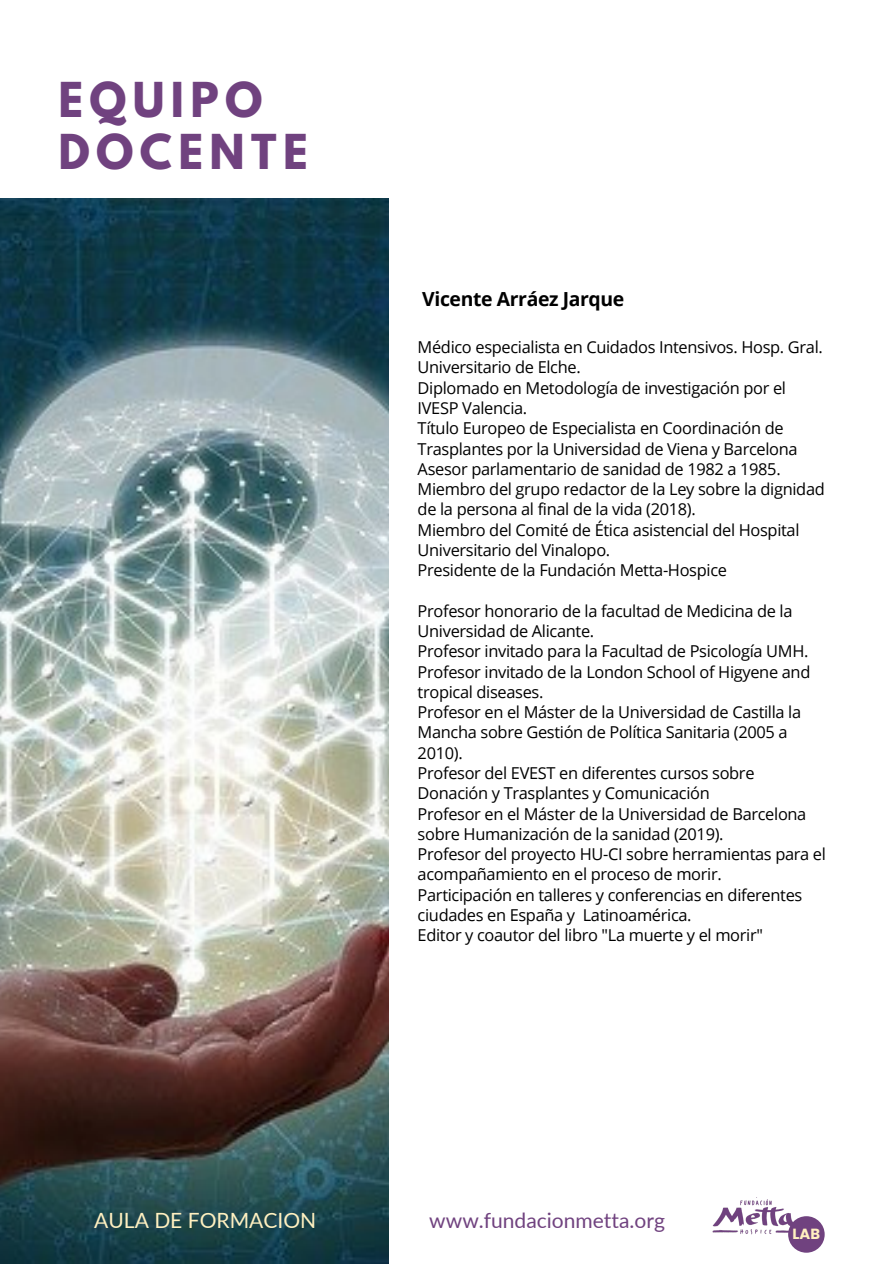
<style>
.page{position:relative;width:894px;height:1264px;background:#fff}
.page>*{position:absolute;margin:0;border:0;box-sizing:border-box;transform-origin:0 0}
.t1{font:700 42.6px "League Spartan";letter-spacing:.15em;color:#70427f}
.t2{font:21px "Lato";color:#70427f}
.t3{font:21px "Lato";color:#fff0c0}
.t4{font:700 19.35px "Open Sans";letter-spacing:-.02em;color:#000}
.t5{font:16.35px/20.2px "Open Sans";letter-spacing:-.02em;color:#000}
.t6{font:700 14.7px "Poppins";color:#fff0c0}
</style>
<div class="page">
<img style="left:0;top:198px;width:388px;height:1065px">
<img style="left:712px;top:1197px;width:113px;height:56px">
<div style="left:787px;top:1216px;width:37px;height:36px;background:#70427f;border-radius:50%"></div>
<p class="t1" style="left:58px;top:79px;width:206px">EQUIPO</p>
<p class="t1" style="left:58px;top:130px;width:251px">DOCENTE</p>
<p class="t4" style="left:422px;top:285px;width:203px">Vicente Arráez Jarque</p>
<p class="t5" style="left:417px;top:337px;width:406px">Médico especialista en Cuidados Intensivos. Hosp. Gral.<br>Universitario de Elche.</p>
<p class="t5" style="left:417px;top:377px;width:370px">Diplomado en Metodología de investigación por el<br>IVESP Valencia.</p>
<p class="t5" style="left:417px;top:418px;width:381px">Título Europeo de Especialista en Coordinación de<br>Trasplantes por la Universidad de Viena y Barcelona</p>
<p class="t5" style="left:417px;top:458px;width:364px">Asesor parlamentario de sanidad de 1982 a 1985.</p>
<p class="t5" style="left:417px;top:478px;width:408px">Miembro del grupo redactor de la Ley sobre la dignidad de la persona al final de la vida (2018).</p>
<p class="t5" style="left:417px;top:519px;width:383px">Miembro del Comité de Ética asistencial del Hospital<br>Universitario del Vinalopo.</p>
<p class="t5" style="left:417px;top:559px;width:311px">Presidente de la Fundación Metta-Hospice</p>
<p class="t5" style="left:417px;top:600px;width:376px">Profesor honorario de la facultad de Medicina de la<br>Universidad de Alicante.</p>
<p class="t5" style="left:417px;top:641px;width:392px">Profesor invitado para la Facultad de Psicología UMH.</p>
<p class="t5" style="left:417px;top:661px;width:394px">Profesor invitado de la London School of Higyene and tropical diseases.</p>
<p class="t5" style="left:417px;top:701px;width:385px">Profesor en el Máster de la Universidad de Castilla la<br>Mancha sobre Gestión de Política Sanitaria (2005 a<br>2010).</p>
<p class="t5" style="left:417px;top:762px;width:338px">Profesor del EVEST en diferentes cursos sobre<br>Donación y Trasplantes y Comunicación</p>
<p class="t5" style="left:417px;top:803px;width:390px">Profesor en el Máster de la Universidad de Barcelona sobre Humanización de la sanidad (2019).</p>
<p class="t5" style="left:417px;top:843px;width:409px">Profesor del proyecto HU-CI sobre herramientas para el acompañamiento en el proceso de morir.</p>
<p class="t5" style="left:417px;top:884px;width:386px">Participación en talleres y conferencias en diferentes ciudades en España y Latinoamérica.</p>
<p class="t5" style="left:417px;top:924px;width:347px">Editor y coautor del libro "La muerte y el morir"</p>
<p class="t3" style="left:94px;top:1207px;width:223px">AULA DE FORMACION</p>
<p class="t2" style="left:429px;top:1207px;width:237px">www.fundacionmetta.org</p>
<p class="t6" style="left:792px;top:1223px;width:29px">LAB</p>
</div>
